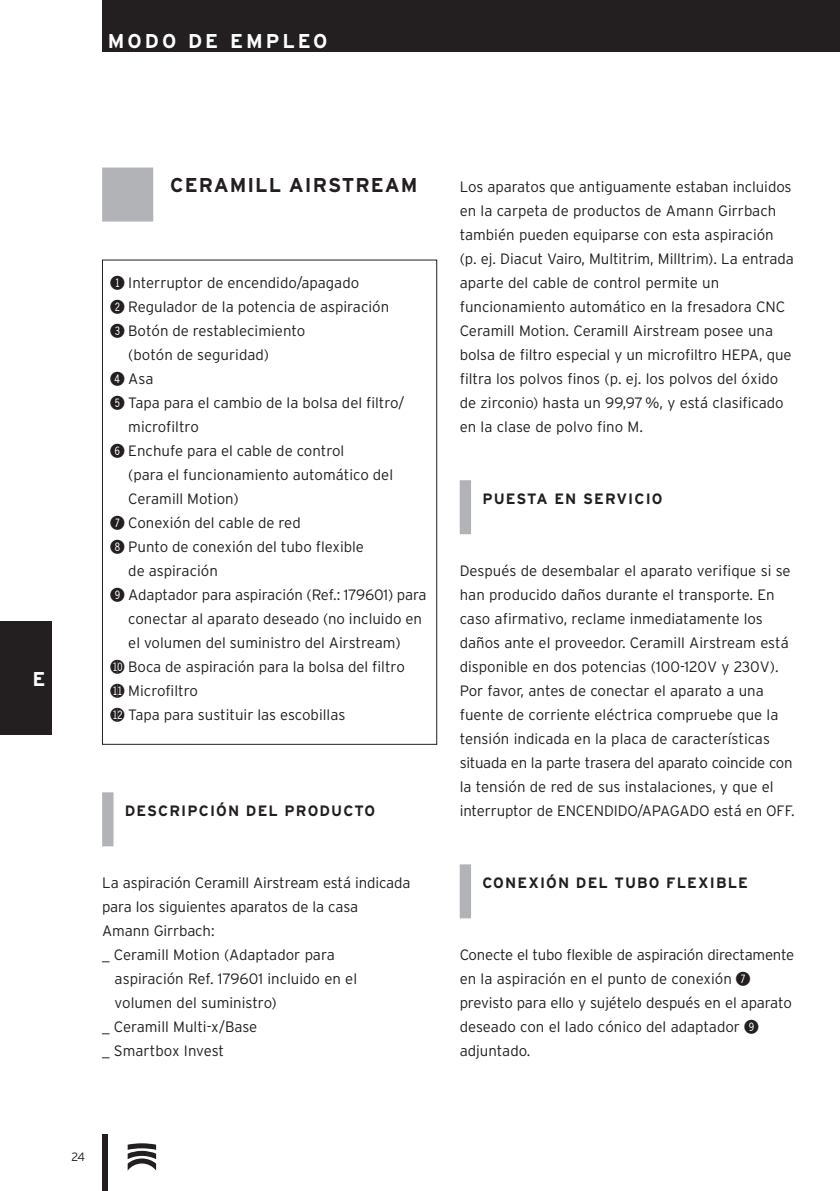
<style>
.page{position:relative;width:840px;height:1191px;background:#fff}
.page>*{position:absolute;margin:0;border:0;box-sizing:border-box;transform-origin:0 0}
.t1{font:700 20px "Interstate";letter-spacing:.05em;color:#231f20}
.t2{font:700 20px "Interstate";letter-spacing:.15em;color:#fff}
.t3{font:300 15px/24px "Interstate";color:#231f20}
.t4{font:700 15px "Interstate";letter-spacing:.075em;color:#231f20}
.t5{font:300 12px "Interstate";color:#231f20}
.s1{font-family:"Double Digits Round";font-weight:400;font-size:18px}
</style>
<div class="page">
<div style="left:102px;top:0;width:737px;height:51px;background:#231f20"></div>
<div style="left:0;top:621px;width:51px;height:114px;background:#231f20"></div>
<div style="left:102px;top:1134px;width:6px;height:57px;background:#231f20"></div>
<svg style="left:128px;top:1143px;width:28px;height:27px"></svg>
<div style="left:102px;top:167px;width:51px;height:54px;background:#b2b3b7"></div>
<div style="left:102px;top:792px;width:11px;height:54px;background:#b2b3b7"></div>
<div style="left:102px;top:260px;width:335px;height:484px;border:1px solid #231f20"></div>
<div style="left:459px;top:480px;width:12px;height:54px;background:#b2b3b7"></div>
<div style="left:459px;top:864px;width:12px;height:54px;background:#b2b3b7"></div>
<h1 class="t2" style="left:108px;top:30px;width:155px">MODO DE EMPL</h1>
<h1 class="t2" style="left:298px;top:30px;width:31px">EO</h1>
<h1 class="t2" style="left:32px;top:668px;width:12px">E</h1>
<h1 class="t1" style="left:170px;top:174px;width:30px">CERA</h1>
<h1 class="t1" style="left:229px;top:174px;width:185px">MILL AI RSTREAM</h1>
<p class="t3" style="left:110px;top:271px;width:250px"><span class="s1">!</span> Interruptor de encendido/apagado</p>
<p class="t3" style="left:110px;top:295px;width:280px"><span class="s1">@</span> Regulador de la potencia de aspiración</p>
<p class="t3" style="left:110px;top:319px;width:196px"><span class="s1">#</span> Botón de restablecimiento</p>
<p class="t3" style="left:128px;top:343px;width:142px">(botón de seguridad)</p>
<p class="t3" style="left:110px;top:367px;width:45px"><span class="s1">$</span> Asa</p>
<p class="t3" style="left:110px;top:391px;width:295px"><span class="s1">%</span> Tapa para el cambio de la bolsa del filtro/</p>
<p class="t3" style="left:128px;top:415px;width:72px">microfiltro</p>
<p class="t3" style="left:110px;top:439px;width:235px"><span class="s1">^</span> Enchufe para el cable de control</p>
<p class="t3" style="left:128px;top:463px;width:266px">(para el funcionamiento automático del</p>
<p class="t3" style="left:128px;top:487px;width:112px">Ceramill Motion)</p>
<p class="t3" style="left:110px;top:511px;width:192px"><span class="s1">&amp;</span> Conexión del cable de red</p>
<p class="t3" style="left:110px;top:535px;width:255px"><span class="s1">*</span> Punto de conexión del tubo flexible</p>
<p class="t3" style="left:128px;top:559px;width:91px">de aspiración</p>
<p class="t3" style="left:110px;top:583px;width:317px"><span class="s1">(</span> Adaptador para aspiración (Ref.: 179601) para</p>
<p class="t3" style="left:128px;top:607px;width:295px">conectar al aparato deseado (no incluido en</p>
<p class="t3" style="left:128px;top:631px;width:273px">el volumen del suministro del Airstream)</p>
<p class="t3" style="left:110px;top:655px;width:296px"><span class="s1">BL</span> Boca de aspiración para la bolsa del filtro</p>
<p class="t3" style="left:110px;top:679px;width:89px"><span class="s1">BM</span> Microfiltro</p>
<p class="t3" style="left:110px;top:703px;width:236px"><span class="s1">BN</span> Tapa para sustituir las escobillas</p>
<p class="t4" style="left:125px;top:802px;width:66px">DESCRIPCI</p>
<p class="t4" style="left:216px;top:802px;width:115px">ÓN DEL PRODUC</p>
<p class="t4" style="left:354px;top:802px;width:22px">TO</p>
<p class="t3" style="left:102px;top:871px;width:310px">La aspiración Ceramill Airstream está indicada</p>
<p class="t3" style="left:102px;top:895px;width:257px">para los siguientes aparatos de la casa</p>
<p class="t3" style="left:102px;top:919px;width:114px">Amann Girrbach:</p>
<p class="t3" style="left:102px;top:943px;width:234px">_ Ceramill Motion (Adaptador para</p>
<p class="t3" style="left:115px;top:967px;width:244px">aspiración Ref. 179601 incluido en el</p>
<p class="t3" style="left:114px;top:991px;width:163px">volumen del suministro)</p>
<p class="t3" style="left:102px;top:1015px;width:157px">_ Ceramill Multi-x/Base</p>
<p class="t3" style="left:102px;top:1039px;width:123px">_ Smartbox Invest</p>
<p class="t3" style="left:459px;top:175px;width:335px">Los aparatos que antiguamente estaban incluidos en la carpeta de productos de Amann Girrbach también pueden equiparse con esta aspiración (p. ej. Diacut Vairo, Multitrim, Milltrim). La entrada aparte del cable de control permite un funcionamiento automático en la fresadora CNC Ceramill Motion. Ceramill Airstream posee una bolsa de filtro especial y un microfiltro HEPA, que filtra los polvos finos (p. ej. los polvos del óxido de zirconio) hasta un 99,97%, y está clasificado en la clase de polvo fino M.</p>
<p class="t4" style="left:482px;top:490px;width:182px">PU ESTA EN SERVICIO</p>
<p class="t3" style="left:459px;top:559px;width:336px">Después de desembalar el aparato verifique si se han producido daños durante el transporte. En caso afirmativo, reclame inmediatamente los daños ante el proveedor. Ceramill Airstream está disponible en dos potencias (100-120V y 230V).<br>Por favor, antes de conectar el aparato a una fuente de corriente eléctrica compruebe que la tensión indicada en la placa de características situada en la parte trasera del aparato coincide con la tensión de red de sus instalaciones, y que el interruptor de ENCENDIDO/APAGADO está en OFF.</p>
<p class="t4" style="left:482px;top:874px;width:237px">CONEXIÓN DEL TUBO FLEXIBL</p>
<p class="t4" style="left:737px;top:874px;width:11px">E</p>
<p class="t3" style="left:459px;top:943px;width:336px">Conecte el tubo flexible de aspiración directamente en la aspiración en el punto de conexión <span class="s1">&amp; </span>previsto para ello y sujételo después en el aparato deseado con el lado cónico del adaptador <span class="s1">( </span>adjuntado.</p>
<p class="t5" style="left:72px;top:1150px;width:15px">24</p>
</div>
